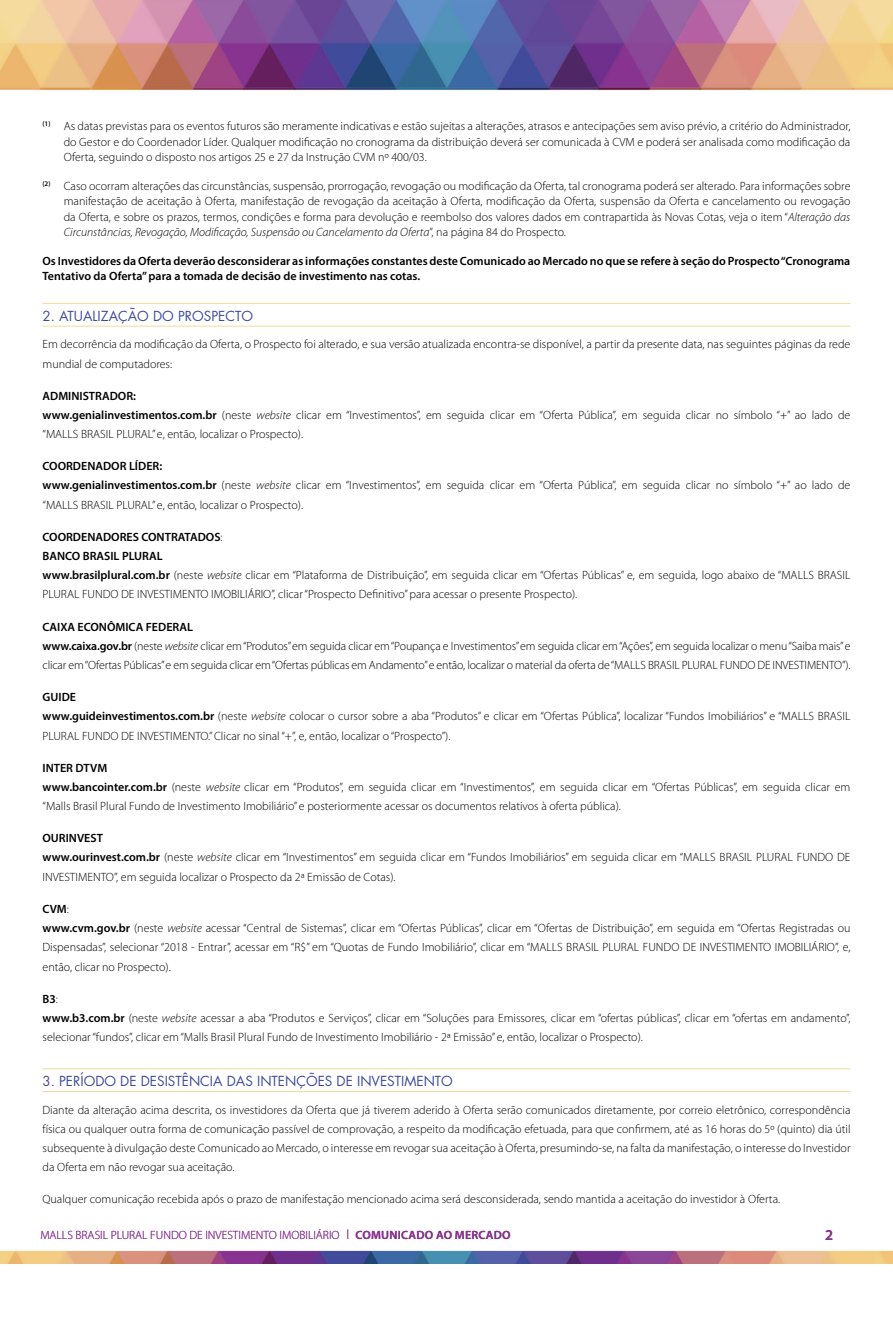
<style>
.page{position:relative;width:893px;height:1319px;background:#fff}
.page>*{position:absolute;margin:0;border:0;box-sizing:border-box;transform-origin:0 0}
.t1{font:600 15px "Myriad Pro";color:#893490}
.t2{font:13.5px "Futura";color:#404c9b}
.t3{font:300 12px/19.2px "Myriad Pro";color:#000}
.t4{font:600 12px/15.5px "Myriad Pro";color:#000}
.t5{font:300 12px "Myriad Pro";color:#893490}
.t6{font:600 12px "Myriad Pro";letter-spacing:.02em;color:#893490}
.s1{font-style:italic}
.s2{font-weight:600}
.s3{font-size:13.5px}
</style>
<div class="page">
<img style="left:0;top:1250px;width:893px;height:13px">
<img style="left:0;top:0;width:893px;height:90px">
<hr style="left:43px;top:303px;width:807px;height:1px;background:#f4db9d">
<hr style="left:43px;top:325px;width:807px;height:1px;background:#f4db9d">
<hr style="left:43px;top:1068px;width:807px;height:1px;background:#f4db9d">
<hr style="left:43px;top:1090px;width:807px;height:1px;background:#f4db9d">
<p class="t3" style="left:64px;top:119px;width:788px;line-height:15.5px;text-align:justify;text-indent:-21px"><sup>(1)</sup> As datas previstas para os eventos futuros são meramente indicativas e estão sujeitas a alterações, atrasos e antecipações sem aviso prévio, a critério do Administrador, do Gestor e do Coordenador Líder. Qualquer modificação no cronograma da distribuição deverá ser comunicada à CVM e poderá ser analisada como modificação da Oferta, seguindo o disposto nos artigos 25 e 27 da Instrução CVM nº 400/03.</p>
<p class="t3" style="left:64px;top:178px;width:788px;line-height:15.5px;text-align:justify;text-indent:-21px"><sup>(2)</sup> Caso ocorram alterações das circunstâncias, suspensão, prorrogação, revogação ou modificação da Oferta, tal cronograma poderá ser alterado. Para informações sobre manifestação de aceitação à Oferta, manifestação de revogação da aceitação à Oferta, modificação da Oferta, suspensão da Oferta e cancelamento ou revogação da Oferta, e sobre os prazos, termos, condições e forma para devolução e reembolso dos valores dados em contrapartida às Novas Cotas, veja o item “<span class="s1">Alteração das Circunstâncias, Revogação, Modificação, Suspensão ou Cancelamento da Oferta</span>”, na página 84 do Prospecto.</p>
<p class="t4" style="left:43px;top:252px;width:809px">Os Investidores da Oferta deverão desconsiderar as informações constantes deste Comunicado ao Mercado no que se refere à seção do Prospecto “Cronograma<br>Tentativo da Oferta” para a tomada de decisão de investimento nas cotas.</p>
<p class="t2" style="left:43px;top:306px;width:212px">2. ATUALIZAÇÃO DO PROSPECTO</p>
<p class="t3" style="left:43px;top:335px;width:809px">Em decorrência da modificação da Oferta, o Prospecto foi alterado, e sua versão atualizada encontra-se disponível, a partir da presente data, nas seguintes páginas da rede mundial de computadores:</p>
<p class="t3" style="left:43px;top:386px;width:809px"><span class="s2">ADMINISTRADOR:<br>www.genialinvestimentos.com.br</span> (neste <span class="s1">website</span> clicar em “Investimentos”, em seguida clicar em “Oferta Pública”, em seguida clicar no símbolo “+” ao lado de “MALLS BRASIL PLURAL” e, então, localizar o Prospecto).</p>
<p class="t3" style="left:43px;top:456px;width:809px"><span class="s2">COORDENADOR LÍDER:<br>www.genialinvestimentos.com.br</span> (neste <span class="s1">website</span> clicar em “Investimentos”, em seguida clicar em “Oferta Pública”, em seguida clicar no símbolo “+” ao lado de “MALLS BRASIL PLURAL” e, então, localizar o Prospecto).</p>
<p class="t3" style="left:43px;top:527px;width:809px"><span class="s2">COORDENADORES CONTRATADOS</span>:<br><span class="s2">BANCO BRASIL PLURAL<br>www.brasilplural.com.br</span> (neste <span class="s1">website</span> clicar em “Plataforma de Distribuição”, em seguida clicar em “Ofertas Públicas” e, em seguida, logo abaixo de “MALLS BRASIL PLURAL FUNDO DE INVESTIMENTO IMOBILIÁRIO”, clicar “Prospecto Definitivo” para acessar o presente Prospecto).</p>
<p class="t3" style="left:43px;top:617px;width:809px"><span class="s2">CAIXA ECONÔMICA FEDERAL<br>www.caixa.gov.br</span> (neste <span class="s1">website</span> clicar em “Produtos” em seguida clicar em “Poupança e Investimentos” em seguida clicar em “Ações”, em seguida localizar o menu “Saiba mais” e clicar em “Ofertas Públicas” e em seguida clicar em “Ofertas públicas em Andamento” e então, localizar o material da oferta de “MALLS BRASIL PLURAL FUNDO DE INVESTIMENTO”).</p>
<p class="t3" style="left:43px;top:687px;width:809px"><span class="s2">GUIDE<br>www.guideinvestimentos.com.br</span> (neste <span class="s1">website</span> colocar o cursor sobre a aba “Produtos” e clicar em “Ofertas Pública”, localizar “Fundos Imobiliários” e “MALLS BRASIL<br>PLURAL FUNDO DE INVESTIMENTO.” Clicar no sinal “+”, e, então, localizar o “Prospecto”).</p>
<p class="t3" style="left:43px;top:758px;width:809px"><span class="s2">INTER DTVM<br>www.bancointer.com.br</span> (neste <span class="s1">website</span> clicar em “Produtos”, em seguida clicar em “Investimentos”, em seguida clicar em “Ofertas Públicas”, em seguida clicar em “Malls Brasil Plural Fundo de Investimento Imobiliário” e posteriormente acessar os documentos relativos à oferta pública).</p>
<p class="t3" style="left:43px;top:828px;width:809px"><span class="s2">OURINVEST<br>www.ourinvest.com.br</span> (neste <span class="s1">website</span> clicar em “Investimentos” em seguida clicar em “Fundos Imobiliários” em seguida clicar em “MALLS BRASIL PLURAL FUNDO DE<br>INVESTIMENTO”, em seguida localizar o Prospecto da 2ª Emissão de Cotas).</p>
<p class="t3" style="left:43px;top:899px;width:809px"><span class="s2">CVM</span>:<br><span class="s2">www.cvm.gov.br</span> (neste <span class="s1">website</span> acessar “Central de Sistemas”, clicar em “Ofertas Públicas”, clicar em “Ofertas de Distribuição”, em seguida em “Ofertas Registradas ou Dispensadas”, selecionar “2018 - Entrar”, acessar em “R$” em “Quotas de Fundo Imobiliário”, clicar em “MALLS BRASIL PLURAL FUNDO DE INVESTIMENTO IMOBILIÁRIO”, e, então, clicar no Prospecto).</p>
<p class="t3" style="left:43px;top:988px;width:809px"><span class="s2">B3</span>:<br><span class="s2">www.b3.com.br</span> (neste <span class="s1">website</span> acessar a aba “Produtos e Serviços”, clicar em “Soluções para Emissores, clicar em “ofertas públicas”, clicar em “ofertas em andamento”, selecionar “fundos”, clicar em “Malls Brasil Plural Fundo de Investimento Imobiliário - 2ª Emissão” e, então, localizar o Prospecto).</p>
<p class="t2" style="left:43px;top:1071px;width:412px">3. PERÍODO DE DESISTÊNCIA DAS INTENÇÕES DE INVESTIMENTO</p>
<p class="t3" style="left:43px;top:1100px;width:809px;text-align:justify">Diante da alteração acima descrita, os investidores da Oferta que já tiverem aderido à Oferta serão comunicados diretamente, por correio eletrônico, correspondência física ou qualquer outra forma de comunicação passível de comprovação, a respeito da modificação efetuada, para que confirmem, até as 16 horas do 5º (quinto) dia útil subsequente à divulgação deste Comunicado ao Mercado, o interesse em revogar sua aceitação à Oferta, presumindo-se, na falta da manifestação, o interesse do Investidor da Oferta em não revogar sua aceitação.</p>
<p class="t3" style="left:43px;top:1189px;width:739px">Qualquer comunicação recebida após o prazo de manifestação mencionado acima será desconsiderada, sendo mantida a aceitação do investidor à Oferta.</p>
<p class="t5" style="left:40px;top:1228px;width:310px">MALLS BRASIL PLURAL FUNDO DE INVESTIMENTO IMOBILIÁRIO <span class="s3">l</span></p>
<p class="t6" style="left:355px;top:1227px;width:157px">COMUNICADO AO MERCADO</p>
<p class="t1" style="left:825px;top:1224px;width:10px">2</p>
</div>
